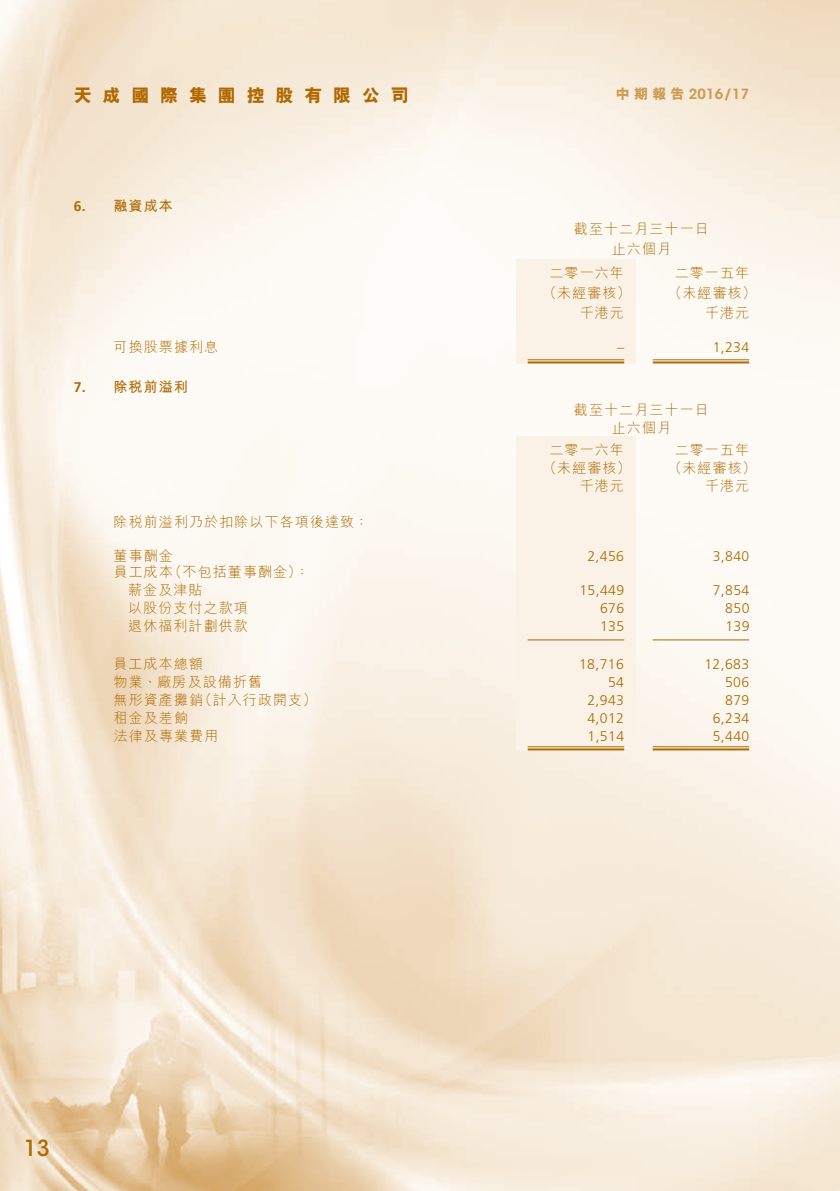
<style>
.page{position:relative;width:840px;height:1191px;background:#fff}
.page>*{position:absolute;margin:0;border:0;box-sizing:border-box;transform-origin:0 0}
.t1{font:500 22px "ITC Avant Garde Std";color:#b06900}
.t2{font:800 18px "M Hei HK";letter-spacing:.6em;color:#b06900}
.t3{font:300 14px/20px "M Hei HK";letter-spacing:.08em;color:#b06900;text-align:center}
.t4{font:300 14px "Frutiger LT Std";letter-spacing:.03em;color:#b06900}
.t5{font:600 14px "ITC Avant Garde Std";letter-spacing:.02em;color:#ce9b52}
.t6{font:700 14px "M Hei HK";letter-spacing:.08em;color:#b06900}
.t7{font:700 14px "Frutiger LT Std";color:#b06900}
.s1{font-family:"M Hei HK";font-weight:800}
</style>
<div class="page">
<img style="left:0;top:0;width:839px;height:1191px">
<div style="left:516px;top:259px;width:119px;height:104px;background:#faf2e6"></div>
<hr style="left:527px;top:359px;width:97px;height:1px;background:#b06900">
<hr style="left:527px;top:361px;width:97px;height:2px;background:#b06900">
<hr style="left:652px;top:359px;width:96px;height:1px;background:#b06900">
<hr style="left:652px;top:361px;width:96px;height:2px;background:#b06900">
<div style="left:516px;top:436px;width:119px;height:315px;background:#faf2e6"></div>
<hr style="left:527px;top:639px;width:97px;height:1px;background:#b06900">
<hr style="left:652px;top:639px;width:96px;height:1px;background:#b06900">
<hr style="left:527px;top:746px;width:97px;height:1px;background:#b06900">
<hr style="left:527px;top:748px;width:97px;height:2px;background:#b06900">
<hr style="left:652px;top:746px;width:96px;height:1px;background:#b06900">
<hr style="left:652px;top:748px;width:96px;height:2px;background:#b06900">
<p class="t2" style="left:74px;top:84px;width:336px">天成國際集團控股有限公司</p>
<p class="t5" style="left:615px;top:85px;width:135px"><span class="s1">中期報告</span> 2016/17</p>
<p class="t7" style="left:74px;top:198px;width:14px">6.</p>
<p class="t6" style="left:113px;top:196px;width:61px">融資成本</p>
<p class="t3" style="left:573px;top:218px;width:136px">截至十二月三十一日止六個月</p>
<p class="t3" style="left:674px;top:262px;width:76px">二零一五年</p>
<p class="t3" style="left:549px;top:262px;width:76px">二零一六年</p>
<p class="t3" style="left:542px;top:282px;width:90px">（未經審核）</p>
<p class="t3" style="left:667px;top:282px;width:90px">（未經審核(</p>
<p class="t3" style="left:579px;top:302px;width:46px">千港元</p>
<p class="t3" style="left:704px;top:302px;width:46px">千港元</p>
<p class="t7" style="left:74px;top:379px;width:14px">7.</p>
<p class="t3" style="left:113px;top:336px;width:106px">可換股票據利息</p>
<p class="t6" style="left:113px;top:376px;width:76px">除稅前溢利</p>
<p class="t4" style="left:616px;top:339px;width:8px">–</p>
<p class="t4" style="left:712px;top:339px;width:38px">1,234</p>
<p class="t3" style="left:573px;top:400px;width:136px;line-height:18px">截至十二月三十一日止六個月</p>
<p class="t3" style="left:674px;top:439px;width:76px">二零一五年</p>
<p class="t3" style="left:549px;top:439px;width:76px">二零一六年</p>
<p class="t3" style="left:542px;top:457px;width:90px">（未經審核）</p>
<p class="t3" style="left:667px;top:457px;width:90px">（未經審核(</p>
<p class="t3" style="left:579px;top:475px;width:46px">千港元</p>
<p class="t3" style="left:704px;top:475px;width:46px">千港元</p>
<p class="t3" style="left:113px;top:511px;width:256px">除稅前溢利乃於扣除以下各項後達致：</p>
<p class="t3" style="left:168px;top:547px;width:142px;line-height:16px;text-align:left;text-indent:-54px">董事酬金<br>（不包括董事酬金：(</p>
<p class="t3" style="left:114px;top:561px;width:61px">員工成本</p>
<p class="t4" style="left:587px;top:548px;width:38px">2,456</p>
<p class="t4" style="left:712px;top:548px;width:38px">3,840</p>
<p class="t3" style="left:128px;top:579px;width:76px">薪金及津貼</p>
<p class="t4" style="left:579px;top:582px;width:46px">15,449</p>
<p class="t4" style="left:712px;top:582px;width:38px">7,854</p>
<p class="t3" style="left:128px;top:597px;width:121px">以股份支付之款項</p>
<p class="t4" style="left:599px;top:600px;width:26px">676</p>
<p class="t4" style="left:725px;top:600px;width:26px">850</p>
<p class="t3" style="left:128px;top:615px;width:121px">退休福利計劃供款</p>
<p class="t4" style="left:599px;top:618px;width:26px">135</p>
<p class="t4" style="left:725px;top:618px;width:26px">139</p>
<p class="t3" style="left:113px;top:653px;width:91px">員工成本總額</p>
<p class="t4" style="left:578px;top:656px;width:46px">18,716</p>
<p class="t4" style="left:704px;top:656px;width:46px">12,683</p>
<p class="t3" style="left:113px;top:671px;width:150px">物業、廠房及設備折舊</p>
<p class="t4" style="left:607px;top:674px;width:17px">54</p>
<p class="t4" style="left:724px;top:674px;width:26px">506</p>
<p class="t3" style="left:198px;top:689px;width:120px">（計入行政開支(</p>
<p class="t3" style="left:113px;top:689px;width:91px">無形資產攤銷</p>
<p class="t4" style="left:587px;top:692px;width:38px">2,943</p>
<p class="t4" style="left:724px;top:692px;width:26px">879</p>
<p class="t3" style="left:114px;top:707px;width:76px">租金及差餉</p>
<p class="t4" style="left:587px;top:710px;width:38px">4,012</p>
<p class="t4" style="left:712px;top:710px;width:38px">6,234</p>
<p class="t3" style="left:114px;top:725px;width:106px">法律及專業費用</p>
<p class="t4" style="left:587px;top:728px;width:38px">1,514</p>
<p class="t4" style="left:712px;top:728px;width:38px">5,440</p>
<h1 class="t1" style="left:24px;top:1134px;width:27px">13</h1>
</div>
